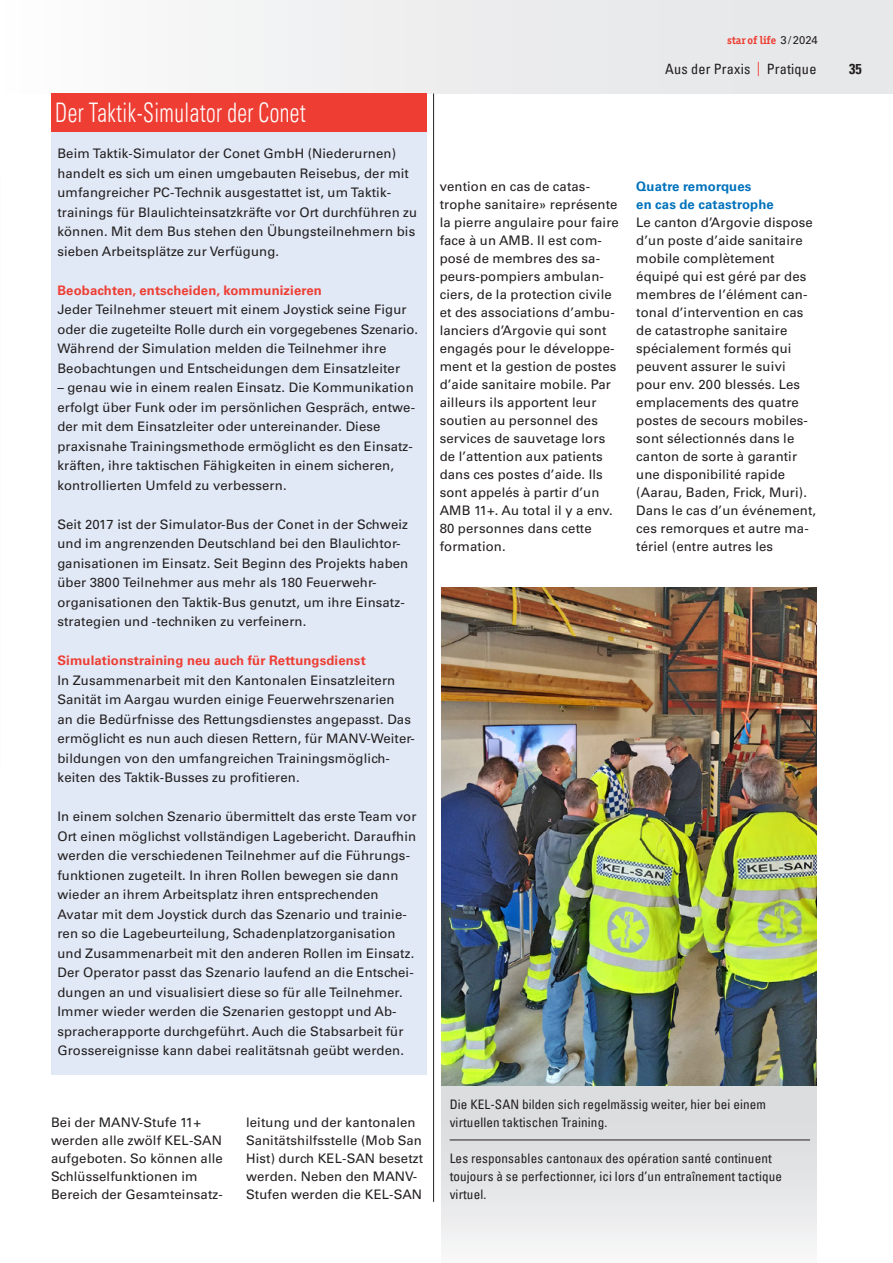
<style>
.page{position:relative;width:893px;height:1263px;background:#fff}
.page>*{position:absolute;margin:0;border:0;box-sizing:border-box;transform-origin:0 0}
.Headline_18p_d{font:300 condensed 27px "Univers LT Pro";letter-spacing:.02em;color:#fff;scale:.8 1}
.t1{font:condensed 14.25px "Univers LT Pro";letter-spacing:.015em;color:#231f20}
.t2{font:700 condensed 14.25px "Univers LT Pro";color:#231f20}
.Lauftext_d{font:13.2px/19.5px "Univers LT Pro 55 Roman";letter-spacing:.01em;color:#231f20}
.Lauftext_f{font:13.2px/18px "Univers LT Pro 55 Roman";letter-spacing:.01em;color:#231f20}
.Bildlegende_d{font:condensed 13.2px/18px "Univers LT Pro";letter-spacing:.01em;color:#231f20}
.Zwischentitel_d{font:700 13.2px "Univers LT Pro 65";letter-spacing:.01em;color:#ee3e34}
.Zwischentitel_f{font:700 13.2px/18px "Univers LT Pro 65";letter-spacing:.01em;color:#0072bc}
.t3{font:700 11.25px "Officina Serif ITC Pro";color:#ee3e34}
.s1{font-family:"Univers LT Pro 55 Roman";font-weight:400;color:#231f20}
.s2{color:#ee3e34}
</style>
<div class="page">
<div style="left:0;top:0;width:893px;height:94px;background:linear-gradient(to right,#fbfbfb,#e3e4e5)"></div>
<div style="left:51px;top:132px;width:375px;height:943px;background:#e1e9f6"></div>
<hr style="left:433px;top:94px;width:1px;height:1108px;background:#231f20">
<div style="left:441px;top:1085px;width:375px;height:178px;background:linear-gradient(to bottom,#d4d5d7,#f4f5f5)"></div>
<hr style="left:450px;top:1140px;width:360px;height:1px;background:#231f20">
<img style="left:441px;top:587px;width:375px;height:498px">
<div style="left:51px;top:94px;width:375px;height:38px;background:#ee3e34"></div>
<p class="Headline_18p_d" style="left:55px;top:95px;width:315px">Der Taktik-Simulator der Conet</p>
<p class="Lauftext_d" style="left:57px;top:143px;width:361px">Beim Taktik-Simulator der Conet GmbH (Niederurnen) handelt es sich um einen umgebauten Reisebus, der mit umfangreicher PC-Technik ausgestattet ist, um Taktik&shy;trainings für Blaulichteinsatzkräfte vor Ort durchführen zu können. Mit dem Bus stehen den Übungsteilnehmern bis sieben Arbeitsplätze zur Verfügung.</p>
<p class="Zwischentitel_d" style="left:57px;top:281px;width:266px">Beobachten, entscheiden, kommunizieren</p>
<p class="Lauftext_d" style="left:57px;top:299px;width:362px">Jeder Teilnehmer steuert mit einem Joystick seine Figur oder die zugeteilte Rolle durch ein vorgegebenes Szenario.<br>Während der Simulation melden die Teilnehmer ihre Beobachtungen und Entscheidungen dem Einsatzleiter</p>
<p class="Lauftext_d" style="left:57px;top:377px;width:359px">– genau wie in einem realen Einsatz. Die Kommunikation erfolgt über Funk oder im persönlichen Gespräch, entwe&shy;der mit dem Einsatzleiter oder untereinander. Diese praxisnahe Trainingsmethode ermöglicht es den Einsatz&shy;kräften, ihre taktischen Fähigkeiten in einem sicheren, kontrollierten Umfeld zu verbessern.</p>
<p class="Lauftext_d" style="left:57px;top:514px;width:352px">Seit 2017 ist der Simulator-Bus der Conet in der Schweiz und im angrenzenden Deutschland bei den Blaulichtor&shy;ganisationen im Einsatz. Seit Beginn des Projekts haben über 3800 Teilnehmer aus mehr als 180 Feuerwehr&shy;organisationen den Taktik-Bus genutzt, um ihre Einsatz&shy;strategien und -techniken zu verfeinern.</p>
<p class="Zwischentitel_d" style="left:57px;top:651px;width:310px">Simulationstraining neu auch für Rettungsdienst</p>
<p class="Lauftext_d" style="left:57px;top:670px;width:359px">In Zusammenarbeit mit den Kantonalen Einsatzleitern Sanität im Aargau wurden einige Feuerwehrszenarien<br>an die Bedürfnisse des Rettungsdienstes angepasst. Das ermöglicht es nun auch diesen Rettern, für MANV-Weiter&shy;bildungen von den umfangreichen Trainingsmöglich&shy;keiten des Taktik-Busses zu profitieren.</p>
<p class="Lauftext_d" style="left:57px;top:806px;width:361px">In einem solchen Szenario übermittelt das erste Team vor Ort einen möglichst vollständigen Lagebericht. Daraufhin werden die verschiedenen Teilnehmer auf die Führungs&shy;funktionen zugeteilt. In ihren Rollen bewegen sie dann wieder an ihrem Arbeitsplatz ihren entsprechenden Avatar mit dem Joystick durch das Szenario und trainie&shy;ren so die Lagebeurteilung, Schadenplatzorganisation und Zusammenarbeit mit den anderen Rollen im Einsatz.<br>Der Operator passt das Szenario laufend an die Entschei&shy;dungen an und visualisiert diese so für alle Teilnehmer.<br>Immer wieder werden die Szenarien gestoppt und Ab&shy;spracherapporte durchgeführt. Auch die Stabsarbeit für Grossereignisse kann dabei realitätsnah geübt werden.</p>
<p class="Lauftext_d" style="left:51px;top:1113px;width:173px;line-height:18px">Bei der MANV-Stufe 11+ werden alle zwölf KEL-SAN aufgeboten. So können alle<br>Schlüsselfunktionen im<br>Bereich der Gesamteinsatz-</p>
<p class="Lauftext_d" style="left:246px;top:1113px;width:179px;line-height:18px">leitung und der kantonalen<br>Sanitätshilfsstelle (Mob San<br>Hist) durch KEL-SAN besetzt werden. Neben den MANV-<br>Stufen werden die KEL-SAN</p>
<p class="t3" style="left:727px;top:34px;width:92px">star of life <span class="s1">3/2024</span></p>
<p class="t1" style="left:665px;top:60px;width:153px">Aus der Praxis <span class="s2">|</span> Pratique</p>
<p class="Lauftext_f" style="left:440px;top:177px;width:181px">vention en cas de catas&shy;trophe sanitaire» représente la pierre angulaire pour faire face à un AMB. Il est com&shy;posé de membres des sa&shy;peurs-pompiers ambulan&shy;ciers, de la protection civile et des associations d’ambu&shy;lanciers d’Argovie qui sont engagés pour le développe&shy;ment et la gestion de postes d’aide sanitaire mobile. Par ailleurs ils apportent leur soutien au personnel des services de sauvetage lors de l’attention aux patients dans ces postes d’aide. Ils sont appelés à partir d’un<br>AMB 11+. Au total il y a env.<br>80 personnes dans cette formation.</p>
<p class="Zwischentitel_f" style="left:636px;top:177px;width:139px">Quatre remorques<br>en cas de catastrophe</p>
<p class="Lauftext_f" style="left:636px;top:213px;width:181px">Le canton d’Argovie dispose d’un poste d’aide sanitaire mobile complètement équipé qui est géré par des membres de l’élément can&shy;tonal d’intervention en cas de catastrophe sanitaire spécialement formés qui peuvent assurer le suivi pour env. 200 blessés. Les emplacements des quatre postes de secours mobiles&shy;sont sélectionnés dans le canton de sorte à garantir une disponibilité rapide (Aarau, Baden, Frick, Muri).<br>Dans le cas d’un événement, ces remorques et autre ma&shy;tériel (entre autres les</p>
<p class="Bildlegende_d" style="left:450px;top:1095px;width:318px">Die KEL-SAN bilden sich regelmässig weiter, hier bei einem virtuellen taktischen Training.</p>
<p class="Bildlegende_d" style="left:450px;top:1149px;width:334px">Les responsables cantonaux des opération santé continuent toujours à se perfectionner, ici lors d’un entraînement tactique virtuel.</p>
<p class="t2" style="left:849px;top:61px;width:14px">35</p>
</div>
